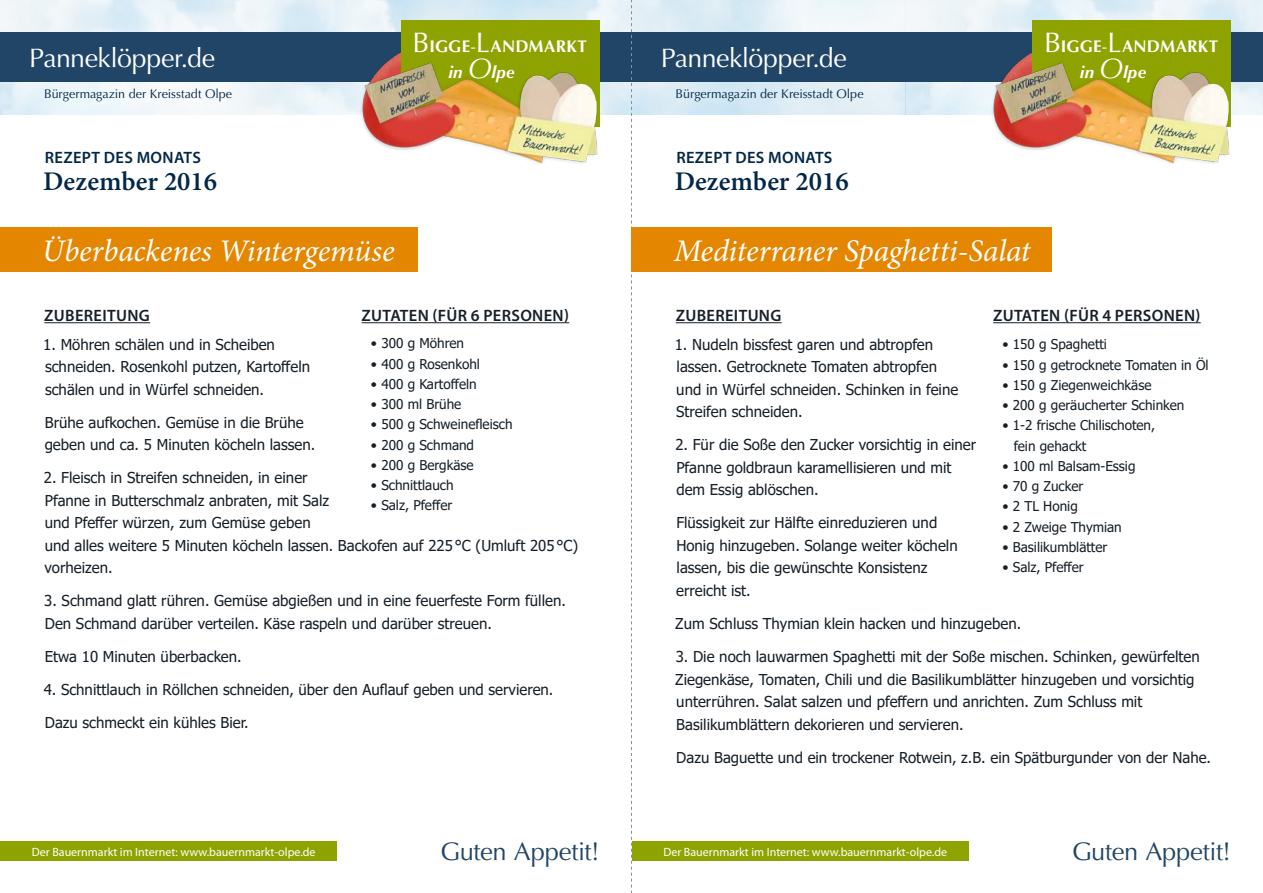
<style>
.page{position:relative;width:1263px;height:893px;background:#fff}
.page>*{position:absolute;margin:0;border:0;box-sizing:border-box;transform-origin:0 0}
.t1{font:italic 31.5px "Minion Pro";letter-spacing:-.005em;color:#fff}
.t2{font:600 27px "Minion Pro";color:#032748}
.t3{font:26.7px "Optima LT Std";letter-spacing:-.015em;color:#fff}
.t4{font:25.5px "Optima LT Std";letter-spacing:-.015em;color:#214566}
.t5{font:700 16.95px/25.5px "Optima LT Std";letter-spacing:.01em;color:#fff}
.t6{font:600 16.5px "Myriad Pro";letter-spacing:.02em;color:#161f27}
.t7{font:600 16.5px "Myriad Pro";letter-spacing:.02em;color:#032748}
.t8{font:15px/22.5px "Tahoma";color:#161f27}
.t9{font:13.5px/20.2px "Tahoma";color:#161f27}
.t10{font:12.6px "Optima LT Std";color:#032748}
.t11{font:12px "Myriad Pro";color:#fff}
.s1{font-weight:400;font-size:28.2px}
.s2{font-weight:400}
.s3{font-style:italic}
.s4{font-weight:400;font-style:italic;font-size:28.2px}
</style>
<div class="page">
<div style="left:632px;top:841px;width:336px;height:20px;background:#8ea300"></div>
<div style="left:0;top:841px;width:337px;height:20px;background:#8ea300"></div>
<img style="left:0;top:0;width:1263px;height:115px">
<div style="left:0;top:33px;width:1263px;height:49px;background:#214566"></div>
<img style="left:388px;top:52px;width:13px;height:9px">
<div style="left:401px;top:20px;width:199px;height:106px;background:#8ea300"></div>
<img style="left:358px;top:61px;width:247px;height:103px">
<img style="left:1019px;top:52px;width:13px;height:9px">
<div style="left:1032px;top:20px;width:199px;height:106px;background:#8ea300"></div>
<img style="left:990px;top:61px;width:246px;height:103px">
<svg style="left:631px;top:0;width:1px;height:893px"></svg>
<hr style="left:44px;top:322px;width:106px;height:1px;background:#161f27">
<hr style="left:362px;top:322px;width:207px;height:1px;background:#161f27">
<hr style="left:676px;top:322px;width:106px;height:1px;background:#161f27">
<hr style="left:993px;top:322px;width:208px;height:1px;background:#161f27">
<div style="left:0;top:227px;width:417px;height:44px;background:#e48600"></div>
<div style="left:631px;top:227px;width:421px;height:44px;background:#e48600"></div>
<p class="t5" style="left:448px;top:34px;width:140px;text-indent:-36px"><span class="s1">B</span>IGGE<span class="s2">-</span><span class="s1">L</span>ANDMARKT <span class="s3">in</span> <span class="s4">O</span><span class="s3">lpe</span></p>
<h3 class="t3" style="left:29px;top:42px;width:187px">Panneklöpper.de</h3>
<h3 class="t3" style="left:661px;top:42px;width:187px">Panneklöpper.de</h3>
<p class="t10" style="left:44px;top:86px;width:190px">Bürgermagazin der Kreisstadt Olpe</p>
<p class="t10" style="left:676px;top:86px;width:190px">Bürgermagazin der Kreisstadt Olpe</p>
<p class="t5" style="left:1080px;top:34px;width:140px;text-indent:-36px"><span class="s1">B</span>IGGE<span class="s2">-</span><span class="s1">L</span>ANDMARKT <span class="s3">in</span> <span class="s4">O</span><span class="s3">lpe</span></p>
<p class="t7" style="left:45px;top:147px;width:20px">REZEPT</p>
<p class="t7" style="left:104px;top:147px;width:99px">DES MONATS</p>
<h2 class="t2" style="left:43px;top:163px;width:175px">Dezember 2016</h2>
<h1 class="t1" style="left:42px;top:229px;width:354px">Überbackenes Wintergemüse</h1>
<p class="t7" style="left:676px;top:147px;width:20px">REZEPT</p>
<p class="t7" style="left:735px;top:147px;width:99px">DES MONATS</p>
<h2 class="t2" style="left:675px;top:163px;width:175px">Dezember 2016</h2>
<h1 class="t1" style="left:674px;top:229px;width:358px">Mediterraner Spaghetti-Salat</h1>
<p class="t6" style="left:44px;top:305px;width:107px">ZUBEREITUNG</p>
<p class="t6" style="left:362px;top:305px;width:49px">ZUTATEN</p>
<p class="t6" style="left:433px;top:305px;width:111px">(FÜR 6 PERSONEN</p>
<p class="t6" style="left:564px;top:305px;width:6px">)</p>
<p class="t6" style="left:676px;top:305px;width:107px">ZUBEREITUNG</p>
<p class="t6" style="left:993px;top:305px;width:49px">ZUTATEN</p>
<p class="t6" style="left:1064px;top:305px;width:111px">(FÜR 4 PERSONEN</p>
<p class="t6" style="left:1195px;top:305px;width:6px">)</p>
<p class="t9" style="left:371px;top:334px;width:95px">• 300 g Möhren</p>
<p class="t9" style="left:371px;top:354px;width:111px">• 400 g Rosenkohl</p>
<p class="t9" style="left:371px;top:375px;width:107px">• 400 g Kartoffeln</p>
<p class="t9" style="left:371px;top:395px;width:92px">• 300 ml Brühe</p>
<p class="t9" style="left:371px;top:415px;width:143px">• 500 g Schweinefleisch</p>
<p class="t9" style="left:371px;top:435px;width:105px">• 200 g Schmand</p>
<p class="t9" style="left:371px;top:456px;width:104px">• 200 g Bergkäse</p>
<p class="t9" style="left:371px;top:476px;width:84px">• Schnittlauch</p>
<p class="t9" style="left:371px;top:496px;width:83px">• Salz, Pfeffer</p>
<p class="t8" style="left:43px;top:334px;width:268px">1. Möhren schälen und in Scheiben schneiden. Rosenkohl putzen, Kartoffeln schälen und in Würfel schneiden.</p>
<p class="t8" style="left:45px;top:412px;width:272px">Brühe aufkochen. Gemüse in die Brühe geben und ca. 5 Minuten köcheln lassen.</p>
<p class="t8" style="left:44px;top:467px;width:536px">2. Fleisch in Streifen schneiden, in einer<br>Pfanne in Butterschmalz anbraten, mit Salz<br>und Pfeffer würzen, zum Gemüse geben<br>und alles weitere 5 Minuten köcheln lassen. Backofen auf 225°C (Umluft 205°C) vorheizen.</p>
<p class="t8" style="left:44px;top:591px;width:523px">3. Schmand glatt rühren. Gemüse abgießen und in eine feuerfeste Form füllen.<br>Den Schmand darüber verteilen. Käse raspeln und darüber streuen.</p>
<p class="t8" style="left:45px;top:646px;width:198px">Etwa 10 Minuten überbacken.</p>
<p class="t8" style="left:44px;top:679px;width:511px">4. Schnittlauch in Röllchen schneiden, über den Auflauf geben und servieren.</p>
<p class="t8" style="left:45px;top:712px;width:205px">Dazu schmeckt ein kühles Bier.</p>
<p class="t8" style="left:675px;top:334px;width:285px">1. Nudeln bissfest garen und abtropfen lassen. Getrocknete Tomaten abtropfen und in Würfel schneiden. Schinken in feine Streifen schneiden.</p>
<p class="t8" style="left:675px;top:434px;width:302px">2. Für die Soße den Zucker vorsichtig in einer<br>Pfanne goldbraun karamellisieren und mit dem Essig ablöschen.</p>
<p class="t8" style="left:676px;top:512px;width:283px">Flüssigkeit zur Hälfte einreduzieren und Honig hinzugeben. Solange weiter köcheln lassen, bis die gewünschte Konsistenz erreicht ist.</p>
<p class="t8" style="left:675px;top:613px;width:347px">Zum Schluss Thymian klein hacken und hinzugeben.</p>
<p class="t8" style="left:675px;top:646px;width:526px">3. Die noch lauwarmen Spaghetti mit der Soße mischen. Schinken, gewürfelten Ziegenkäse, Tomaten, Chili und die Basilikumblätter hinzugeben und vorsichtig unterrühren. Salat salzen und pfeffern und anrichten. Zum Schluss mit Basilikumblättern dekorieren und servieren.</p>
<p class="t8" style="left:676px;top:747px;width:536px">Dazu Baguette und ein trockener Rotwein, z.B. ein Spätburgunder von der Nahe.</p>
<p class="t9" style="left:1002px;top:335px;width:106px">• 150 g Spaghetti</p>
<p class="t9" style="left:1002px;top:355px;width:208px">• 150 g getrocknete Tomaten in Öl</p>
<p class="t9" style="left:1002px;top:376px;width:151px">• 150 g Ziegenweichkäse</p>
<p class="t9" style="left:1002px;top:396px;width:183px">• 200 g geräucherter Schinken</p>
<p class="t9" style="left:1014px;top:416px;width:143px;text-indent:-11px">• 1-2 frische Chilischoten, fein gehackt</p>
<p class="t9" style="left:1002px;top:457px;width:135px">• 100 ml Balsam-Essig</p>
<p class="t9" style="left:1002px;top:477px;width:82px">• 70 g Zucker</p>
<p class="t9" style="left:1002px;top:497px;width:77px">• 2 TL Honig</p>
<p class="t9" style="left:1002px;top:517px;width:121px">• 2 Zweige Thymian</p>
<p class="t9" style="left:1002px;top:538px;width:106px">• Basilikumblätter</p>
<p class="t9" style="left:1002px;top:558px;width:83px">• Salz, Pfeffer</p>
<p class="t11" style="left:32px;top:844px;width:285px">Der Bauernmarkt im Internet: www.bauernmarkt-olpe.de</p>
<h3 class="t4" style="left:1072px;top:837px;width:161px">Guten Appetit!</h3>
<h3 class="t4" style="left:440px;top:837px;width:161px">Guten Appetit!</h3>
<p class="t11" style="left:663px;top:844px;width:285px">Der Bauernmarkt im Internet: www.bauernmarkt-olpe.de</p>
</div>
